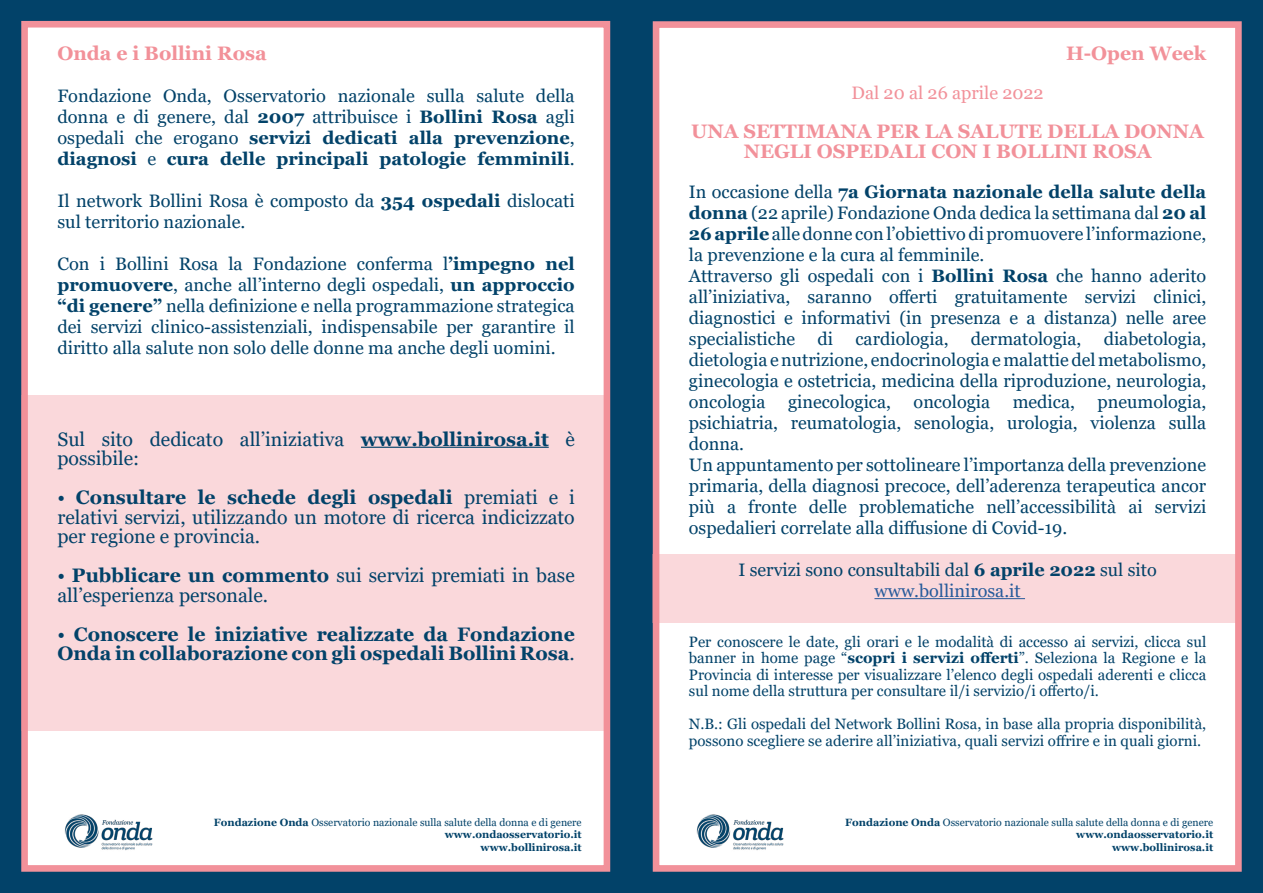
<style>
.page{position:relative;width:1263px;height:893px;background:#fff}
.page>*{position:absolute;margin:0;border:0;box-sizing:border-box;transform-origin:0 0}
.t1{font:19.5px/19.5px "Georgia";color:#024269}
.t2{font:700 19.5px/19.5px "Georgia";color:#024269}
.t3{font:700 19.5px/19.5px "Georgia";color:#f2919a;text-align:center}
.t4{font:700 19.5px "Georgia";color:#f29199}
.t5{font:18px/21px "Georgia";color:#024269}
.t6{font:18px "Georgia";color:#f2919a}
.t7{font:15px/16.5px "Georgia";color:#024269;text-align:justify}
.t8{font:700 10.5px/12.3px "Georgia";color:#024269;text-align:right}
.s1{font-weight:700}
.s2{font-weight:400}
.s3{color:#275b9b}
</style>
<div class="page">
<div style="left:619px;top:0;width:644px;height:893px;background:#024269"></div>
<div style="left:0;top:0;width:643px;height:893px;background:#024269"></div>
<div style="left:653px;top:21px;width:589px;height:851px;background:#fff;border:7px solid #f2919a"></div>
<div style="left:21px;top:21px;width:589px;height:851px;background:#fff;border:7px solid #f2919a"></div>
<div style="left:21px;top:395px;width:589px;height:336px;background:#fad8db"></div>
<hr style="left:361px;top:447px;width:188px;height:1px;background:#024269">
<img style="left:64px;top:814px;width:89px;height:37px">
<div style="left:652px;top:555px;width:589px;height:68px;background:#fad8db"></div>
<hr style="left:874px;top:598px;width:151px;height:1px;background:#275b9b">
<img style="left:696px;top:814px;width:88px;height:36px">
<p class="t4" style="left:57px;top:41px;width:211px">Onda e i Bollini Rosa</p>
<p class="t5" style="left:57px;top:86px;width:519px;text-align:justify">Fondazione Onda, Osservatorio nazionale sulla salute della donna e di genere, dal <span class="s1">2007</span> attribuisce i <span class="s1">Bollini Rosa</span> agli ospedali che erogano <span class="s1">servizi dedicati alla prevenzione</span>, <span class="s1">diagnosi</span> e <span class="s1">cura delle principali patologie femminili</span>.</p>
<p class="t5" style="left:57px;top:191px;width:519px">Il network Bollini Rosa è composto da <span class="s1">354 ospedali</span> dislocati sul territorio nazionale.</p>
<p class="t5" style="left:57px;top:254px;width:519px;text-align:justify">Con i Bollini Rosa la Fondazione conferma l<span class="s1">’impegno nel promuovere</span>, anche all’interno degli ospedali, <span class="s1">un approccio “di genere”</span> nella definizione e nella programmazione strategica dei servizi clinico-assistenziali, indispensabile per garantire il diritto alla salute non solo delle donne ma anche degli uomini.</p>
<p class="t1" style="left:57px;top:429px;width:519px">Sul sito dedicato all’iniziativa <span class="s1">www.bollinirosa.it</span> è possibile:</p>
<p class="t1" style="left:57px;top:488px;width:519px;text-align:justify">• <span class="s1">Consultare le schede degli ospedali</span> premiati e i relativi servizi, utilizzando un motore di ricerca indicizzato per regione e provincia.</p>
<p class="t1" style="left:57px;top:566px;width:519px">• <span class="s1">Pubblicare un commento</span> sui servizi premiati in base all’esperienza personale.</p>
<p class="t2" style="left:57px;top:624px;width:519px"><span class="s2">•</span> Conoscere le iniziative realizzate da Fondazione<br>Onda in collaborazione con gli ospedali Bollini Rosa<span class="s2">.</span></p>
<p class="t8" style="left:214px;top:816px;width:369px">Fondazione Onda <span class="s2">Osservatorio nazionale sulla salute della donna e di genere </span>www.ondaosservatorio.it<br>www.bollinirosa.it</p>
<p class="t4" style="left:1066px;top:41px;width:142px">H-Open Week</p>
<p class="t6" style="left:851px;top:82px;width:194px">Dal 20 al 26 aprile 2022</p>
<p class="t3" style="left:691px;top:122px;width:514px">UNA SETTIMANA PER LA SALUTE DELLA DONNA<br>NEGLI OSPEDALI CON I BOLLINI ROSA</p>
<p class="t5" style="left:689px;top:182px;width:519px">In occasione della <span class="s1">7a Giornata nazionale della salute della donna</span> (22 aprile) Fondazione Onda dedica la settimana dal <span class="s1">20 al 26 aprile</span> alle donne con l’obiettivo di promuovere l’informazione, la prevenzione e la cura al femminile.<br>Attraverso gli ospedali con i <span class="s1">Bollini Rosa</span> che hanno aderito all’iniziativa, saranno offerti gratuitamente servizi clinici, diagnostici e informativi (in presenza e a distanza) nelle aree specialistiche di cardiologia, dermatologia, diabetologia, dietologia e nutrizione, endocrinologia e malattie del metabolismo, ginecologia e ostetricia, medicina della riproduzione, neurologia, oncologia</p>
<p class="t5" style="left:689px;top:392px;width:519px;text-indent:409px">pneumologia, psichiatria, reumatologia, senologia, urologia, violenza sulla donna.<br>Un appuntamento per sottolineare l’importanza della prevenzione primaria, della diagnosi precoce, dell’aderenza terapeutica ancor più a fronte delle problematiche nell’accessibilità ai servizi ospedalieri correlate alla diffusione di Covid-19.</p>
<p class="t5" style="left:738px;top:560px;width:420px;text-align:center">I servizi sono consultabili dal <span class="s1">6 aprile 2022</span> sul sito <span class="s3">www.bollinirosa.it</span></p>
<p class="t7" style="left:689px;top:633px;width:519px">Per conoscere le date, gli orari e le modalità di accesso ai servizi, clicca sul banner in home page “<span class="s1">scopri i servizi offerti</span>”. Seleziona la Regione e la Provincia di interesse per visualizzare l’elenco degli ospedali aderenti e clicca sul nome della struttura per consultare il/i servizio/i offerto/i.</p>
<p class="t7" style="left:689px;top:716px;width:519px">N.B.: Gli ospedali del Network Bollini Rosa, in base alla propria disponibilità, possono scegliere se aderire all’iniziativa, quali servizi offrire e in quali giorni.</p>
<p class="t5" style="left:788px;top:392px;width:105px">ginecologica,</p>
<p class="t5" style="left:914px;top:392px;width:78px">oncologia</p>
<p class="t5" style="left:1013px;top:392px;width:64px">medica,</p>
<p class="t8" style="left:845px;top:816px;width:369px">Fondazione Onda <span class="s2">Osservatorio nazionale sulla salute della donna e di genere </span>www.ondaosservatorio.it<br>www.bollinirosa.it</p>
</div>
